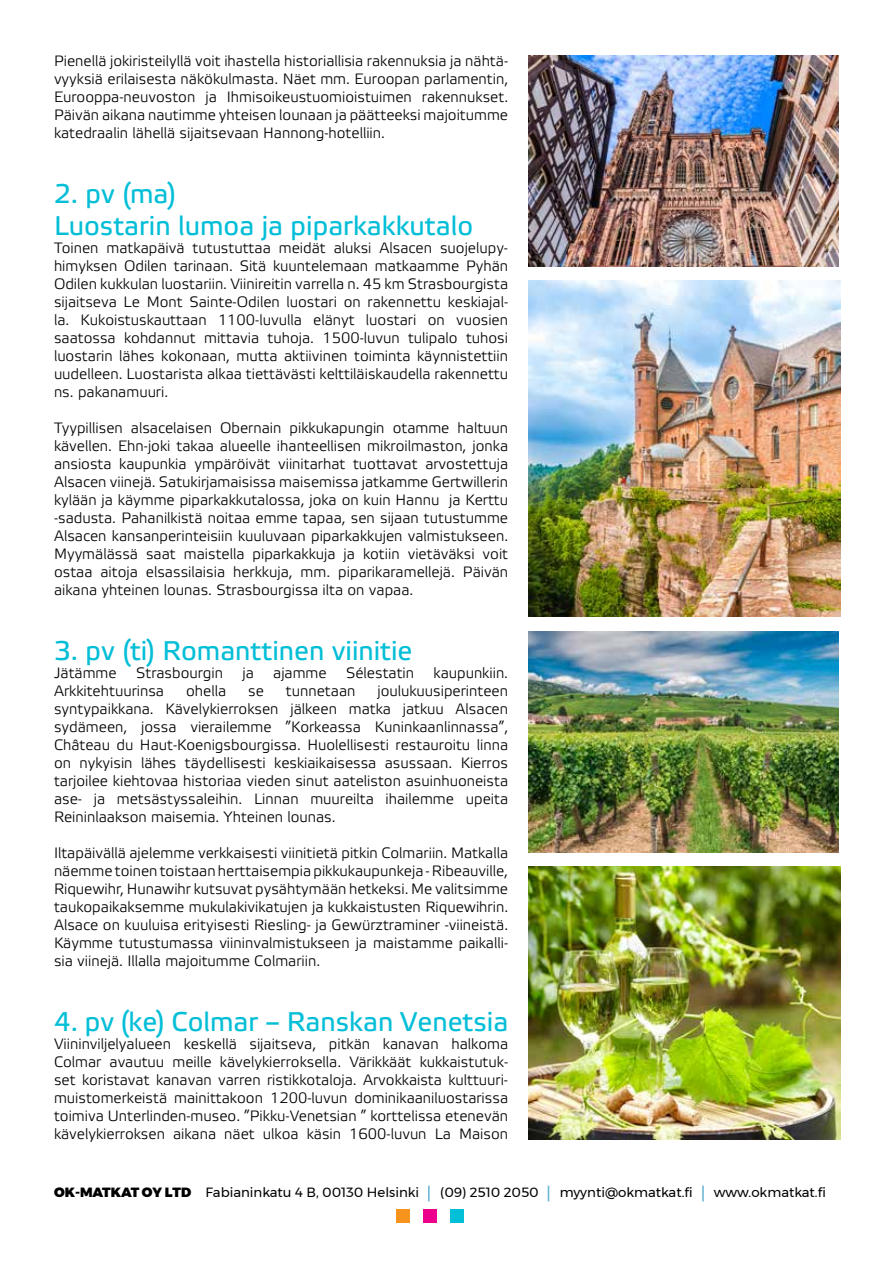
<style>
.page{position:relative;width:893px;height:1263px;background:#fff}
.page>*{position:absolute;margin:0;border:0;box-sizing:border-box;transform-origin:0 0}
.t1{font:27px/32.4px "Etelka Text";color:#03bed7}
.t2{font:300 15px/18px "Etelka";color:#000;text-align:justify}
.t3{font:13.35px "Montserrat";color:#000}
.s1{font-weight:900}
</style>
<div class="page">
<svg style="left:428px;top:1186px;width:2px;height:15px"></svg>
<svg style="left:548px;top:1186px;width:1px;height:15px"></svg>
<svg style="left:702px;top:1186px;width:2px;height:15px"></svg>
<div style="left:396px;top:1209px;width:14px;height:13px;background:#f7941e"></div>
<div style="left:423px;top:1209px;width:14px;height:13px;background:#ec008c"></div>
<div style="left:451px;top:1209px;width:13px;height:13px;background:#03bed7"></div>
<img style="left:529px;top:55px;width:310px;height:211px">
<img style="left:529px;top:281px;width:311px;height:336px">
<img style="left:529px;top:631px;width:310px;height:221px">
<img style="left:529px;top:867px;width:311px;height:273px">
<p class="t2" style="left:54px;top:52px;width:456px">Pienellä jokiristeilyllä voit ihastella historiallisia rakennuksia ja nähtä&shy;vyyksiä erilaisesta näkökulmasta. Näet mm. Euroopan parlamentin, Eurooppa-neuvoston ja Ihmisoikeustuomioistuimen rakennukset.<br>Päivän aikana nautimme yhteisen lounaan ja päätteeksi majoitumme katedraalin lähellä sijaitsevaan Hannong-hotelliin.</p>
<h1 class="t1" style="left:54px;top:178px;width:421px">2. pv (ma)<br>Luostarin lumoa ja piparkakkutalo</h1>
<p class="t2" style="left:54px;top:239px;width:456px">Toinen matkapäivä tutustuttaa meidät aluksi Alsacen suojelupy&shy;himyksen Odilen tarinaan. Sitä kuuntelemaan matkaamme Pyhän Odilen kukkulan luostariin. Viinireitin varrella n. 45 km Strasbourgista sijaitseva Le Mont Sainte-Odilen luostari on rakennettu keskiajal&shy;la. Kukoistuskauttaan 1100-luvulla elänyt luostari on vuosien saatossa kohdannut mittavia tuhoja. 1500-luvun tulipalo tuhosi luostarin lähes kokonaan, mutta aktiivinen toiminta käynnistettiin uudelleen. Luostarista alkaa tiettävästi kelttiläiskaudella rakennettu ns. pakanamuuri.</p>
<p class="t2" style="left:54px;top:419px;width:456px">Tyypillisen alsacelaisen Obernain pikkukapungin otamme haltuun kävellen. Ehn-joki takaa alueelle ihanteellisen mikroilmaston, jonka ansiosta kaupunkia ympäröivät viinitarhat tuottavat arvostettuja Alsacen viinejä. Satukirjamaisissa maisemissa jatkamme Gertwillerin kylään ja käymme piparkakkutalossa, joka on kuin Hannu ja Kerttu -sadusta. Pahanilkistä noitaa emme tapaa, sen sijaan tutustumme Alsacen kansanperinteisiin kuuluvaan piparkakkujen valmistukseen.<br>Myymälässä saat maistella piparkakkuja ja kotiin vietäväksi voit ostaa aitoja elsassilaisia herkkuja, mm. piparikaramellejä. Päivän aikana yhteinen lounas. Strasbourgissa ilta on vapaa.</p>
<h1 class="t1" style="left:54px;top:635px;width:360px">3. pv (ti) Romanttinen viinitie</h1>
<p class="t2" style="left:54px;top:664px;width:64px">Jätämme</p>
<p class="t2" style="left:136px;top:664px;width:89px">Strasbourgin</p>
<p class="t2" style="left:242px;top:664px;width:13px">ja</p>
<p class="t2" style="left:273px;top:664px;width:55px">ajamme</p>
<p class="t2" style="left:346px;top:664px;width:70px">Sélestatin</p>
<p class="t2" style="left:433px;top:664px;width:76px">kaupunkiin.</p>
<p class="t2" style="left:54px;top:682px;width:112px">Arkkitehtuurinsa</p>
<p class="t2" style="left:186px;top:682px;width:42px">ohella</p>
<p class="t2" style="left:248px;top:682px;width:17px">se</p>
<p class="t2" style="left:286px;top:682px;width:71px">tunnetaan</p>
<p class="t2" style="left:54px;top:682px;width:456px;text-indent:323px">joulukuusiperinteen syntypaikkana. Kävelykierroksen jälkeen matka jatkuu Alsacen sydämeen, jossa vierailemme ”Korkeassa Kuninkaanlinnassa”, Château du Haut-Koenigsbourgissa. Huolellisesti restauroitu linna on nykyisin lähes täydellisesti keskiaikaisessa asussaan. Kierros tarjoilee kiehtovaa historiaa vieden sinut aateliston asuinhuoneista ase- ja metsästyssaleihin. Linnan muureilta ihailemme upeita Reininlaakson maisemia. Yhteinen lounas.</p>
<p class="t2" style="left:54px;top:844px;width:456px">Iltapäivällä ajelemme verkkaisesti viinitietä pitkin Colmariin. Matkalla näemme toinen toistaan herttaisempia pikkukaupunkeja - Ribeauville, Riquewihr, Hunawihr kutsuvat pysähtymään hetkeksi. Me valitsimme taukopaikaksemme mukulakivikatujen ja kukkaistusten Riquewihrin.<br>Alsace on kuuluisa erityisesti Riesling- ja Gewürztraminer -viineistä.<br>Käymme tutustumassa viininvalmistukseen ja maistamme paikalli&shy;sia viinejä. Illalla majoitumme Colmariin.</p>
<h1 class="t1" style="left:54px;top:1006px;width:456px">4. pv (ke) Colmar – Ranskan Venetsia</h1>
<p class="t2" style="left:54px;top:1035px;width:456px">Viininviljelyalueen keskellä sijaitseva, pitkän kanavan halkoma Colmar avautuu meille kävelykierroksella. Värikkäät kukkaistutuk&shy;set koristavat kanavan varren ristikkotaloja. Arvokkaista kulttuuri&shy;muistomerkeistä mainittakoon 1200-luvun dominikaaniluostarissa toimiva Unterlinden-museo. ”Pikku-Venetsian ” korttelissa etenevän kävelykierroksen aikana näet ulkoa käsin 1600-luvun La Maison</p>
<p class="t3" style="left:54px;top:1182px;width:367px"><span class="s1">OK-MATKAT OY LTD</span> Fabianinkatu 4 B, 00130 Helsinki</p>
<p class="t3" style="left:440px;top:1182px;width:100px">(09) 2510 2050</p>
<p class="t3" style="left:560px;top:1182px;width:134px">myynti@okmatkat.fi</p>
<p class="t3" style="left:714px;top:1182px;width:114px">www.okmatkat.fi</p>
</div>
